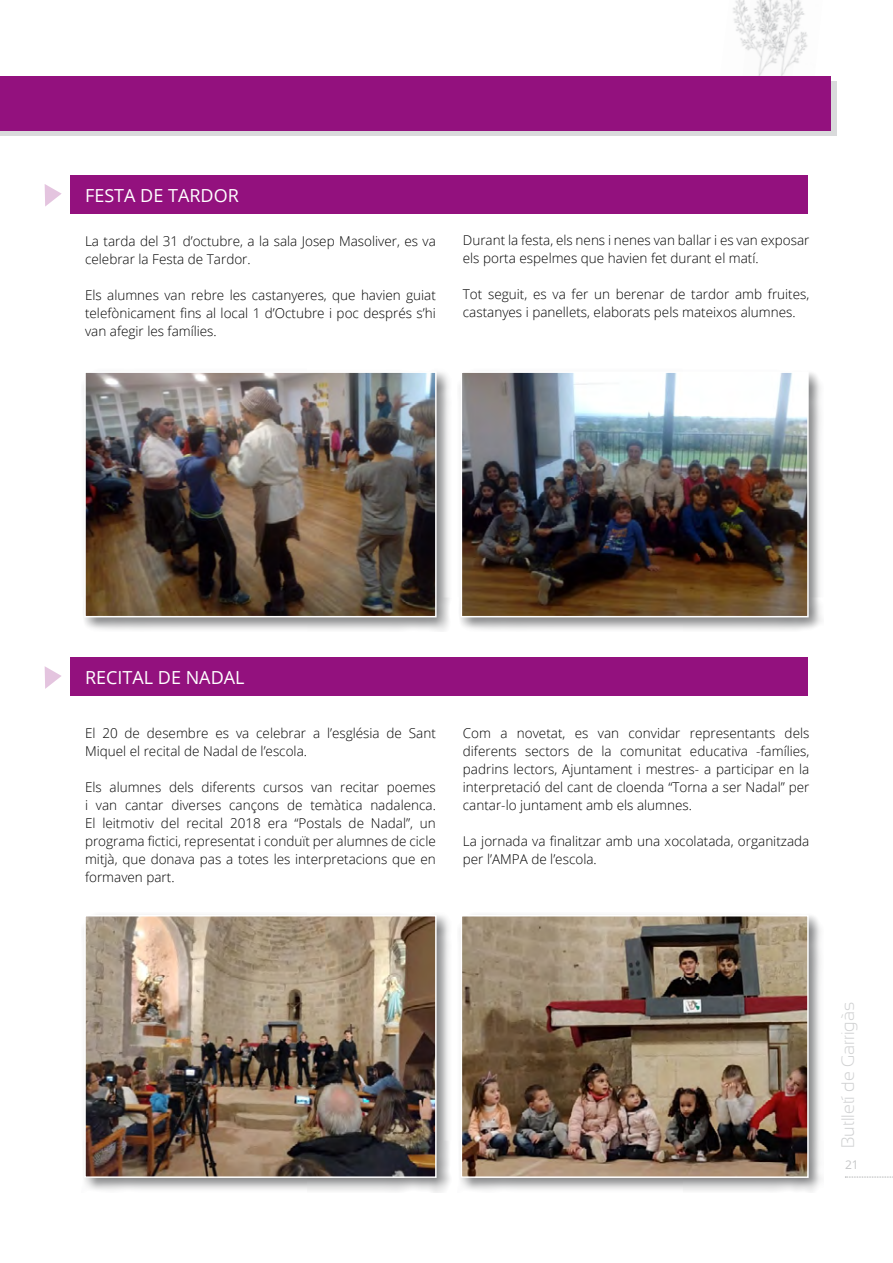
<style>
.page{position:relative;width:893px;height:1263px;background:#fff}
.page>*{position:absolute;margin:0;border:0;box-sizing:border-box;transform-origin:0 0}
.t1{font:18px "Open Sans";color:#fff}
.t2{font:300 18px "Sansation";color:#d0d1d2}
.t3{font:300 13.5px/18px "Open Sans";color:#000}
.t4{font:12px "Open Sans";color:#c6c7c8}
</style>
<div class="page">
<svg style="left:845px;top:1177px;width:48px;height:1px"></svg>
<img style="left:803px;top:13px;width:21px;height:64px">
<img style="left:718px;top:0;width:85px;height:77px">
<div style="left:70px;top:175px;width:738px;height:38px;background:#93117e"></div>
<div style="left:70px;top:657px;width:738px;height:39px;background:#93117e"></div>
<svg style="left:45px;top:184px;width:17px;height:23px"></svg>
<svg style="left:45px;top:666px;width:16px;height:23px"></svg>
<div style="left:81px;top:368px;width:370px;height:264px;background:#646567;opacity:.75"></div>
<img style="left:87px;top:374px;width:347px;height:240px">
<div style="left:84px;top:371px;width:353px;height:246px;border:2px solid #fff"></div>
<div style="left:81px;top:912px;width:370px;height:281px;background:#646567;opacity:.75"></div>
<img style="left:87px;top:918px;width:347px;height:257px">
<div style="left:84px;top:915px;width:353px;height:263px;border:2px solid #fff"></div>
<div style="left:457px;top:368px;width:367px;height:264px;background:#646567;opacity:.75"></div>
<img style="left:464px;top:374px;width:342px;height:240px">
<div style="left:461px;top:371px;width:348px;height:246px;border:2px solid #fff"></div>
<div style="left:457px;top:912px;width:367px;height:281px;background:#646567;opacity:.75"></div>
<img style="left:464px;top:918px;width:342px;height:257px">
<div style="left:461px;top:915px;width:348px;height:263px;border:2px solid #fff"></div>
<div style="left:0;top:82px;width:837px;height:54px;background:#d9dadb"></div>
<div style="left:0;top:77px;width:831px;height:54px;background:#93117e"></div>
<h1 class="t1" style="left:85px;top:183px;width:155px">FESTA DE TARDOR</h1>
<p class="t3" style="left:85px;top:231px;width:352px">La tarda del 31 d’octubre, a la sala Josep Masoliver, es va celebrar la Festa de Tardor.</p>
<p class="t3" style="left:85px;top:285px;width:352px;text-align:justify">Els alumnes van rebre les castanyeres, que havien guiat telefònicament fins al local 1 d’Octubre i poc després s’hi van afegir les famílies.</p>
<p class="t3" style="left:463px;top:231px;width:348px">Durant la festa, els nens i nenes van ballar i es van exposar els porta espelmes que havien fet durant el matí.</p>
<p class="t3" style="left:463px;top:285px;width:348px">Tot seguit, es va fer un berenar de tardor amb fruites, castanyes i panellets, elaborats pels mateixos alumnes.</p>
<h1 class="t1" style="left:85px;top:665px;width:161px">RECITAL DE NADAL</h1>
<p class="t3" style="left:85px;top:724px;width:352px">El 20 de desembre es va celebrar a l’església de Sant<br>Miquel el recital de Nadal de l’escola.</p>
<p class="t3" style="left:85px;top:778px;width:352px;text-align:justify">Els alumnes dels diferents cursos van recitar poemes i van cantar diverses cançons de temàtica nadalenca.<br>El leitmotiv del recital 2018 era “Postals de Nadal”, un programa fictici, representat i conduït per alumnes de cicle mitjà, que donava pas a totes les interpretacions que en formaven part.</p>
<p class="t3" style="left:463px;top:724px;width:348px;text-align:justify">Com a novetat, es van convidar representants dels diferents sectors de la comunitat educativa -famílies, padrins lectors, Ajuntament i mestres- a participar en la interpretació del cant de cloenda “Torna a ser Nadal” per cantar-lo juntament amb els alumnes.</p>
<p class="t3" style="left:463px;top:831px;width:348px">La jornada va finalitzar amb una xocolatada, organitzada per l’AMPA de l’escola.</p>
<h1 class="t2" style="left:838px;top:1148px;width:148px;rotate:-90deg">Butlletí de Garrigàs</h1>
<p class="t4" style="left:845px;top:1156px;width:15px">21</p>
</div>
